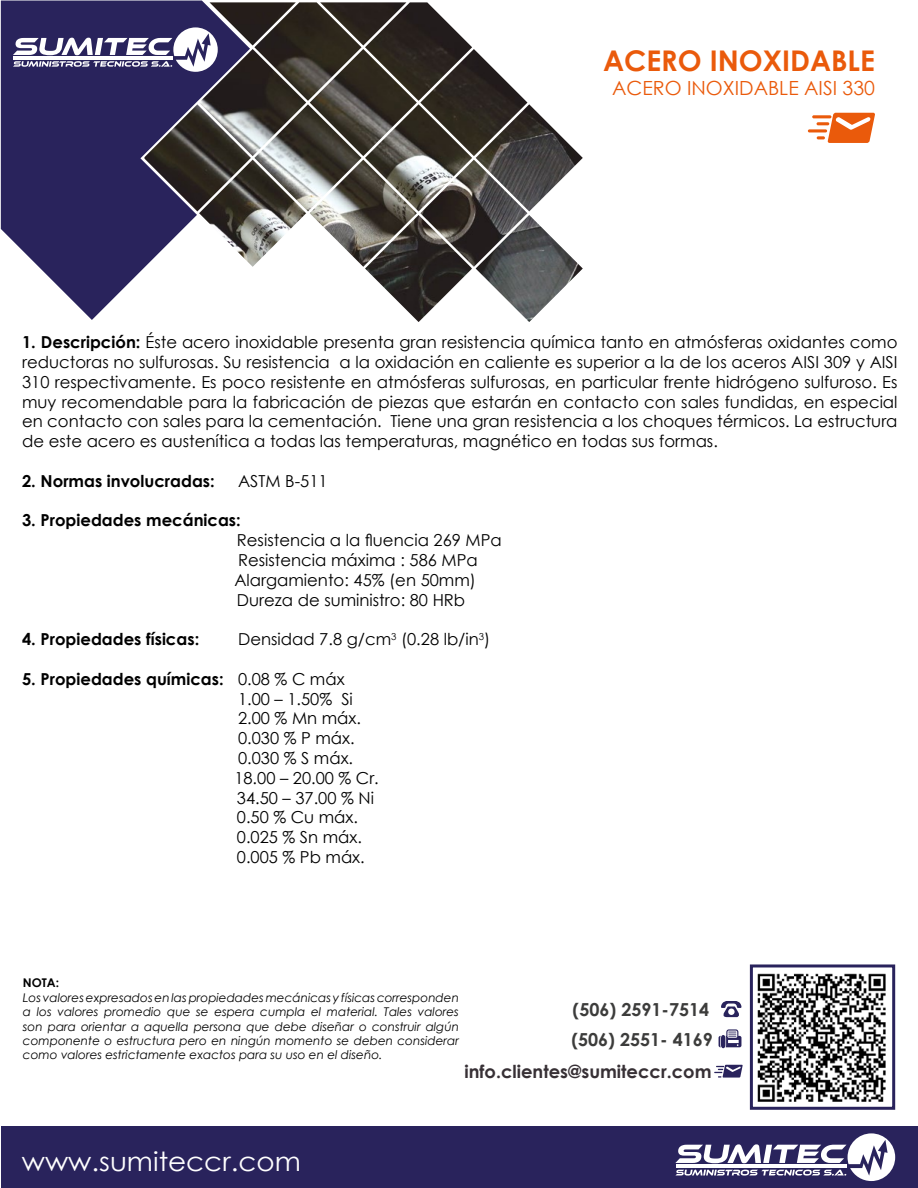
<style>
.page{position:relative;width:918px;height:1188px;background:#fff}
.page>*{position:absolute;margin:0;border:0;box-sizing:border-box;transform-origin:0 0}
.t1{font:700 28.5px "Century Gothic";color:#ea5a0b}
.t2{font:26.4px "Century Gothic";color:#fff;scale:1.05 1}
.t3{font:19.5px "Century Gothic";color:#ea5a0b}
.t4{font:700 18px/29.4px "Century Gothic";color:#3c3c3b}
.t5{font:700 18px "Century Gothic";color:#373035}
.t6{font:16.5px/19.8px "Century Gothic";color:#000}
.t7{font:700 16.5px "Century Gothic";color:#000}
.t8{font:italic 12px/14.4px "Century Gothic";color:#000;text-align:justify}
.t9{font:700 12px "Century Gothic";color:#000}
.s1{font-weight:700}
</style>
<div class="page">
<img style="left:749px;top:964px;width:137px;height:146px">
<div style="left:750px;top:964px;width:145px;height:146px;border:3px solid #29235c"></div>
<svg style="left:1px;top:1px;width:203px;height:319px;background:#474273"></svg>
<svg style="left:13px;top:27px;width:131px;height:45px"></svg>
<div style="left:1px;top:1126px;width:917px;height:62px;background:#29235c"></div>
<svg style="left:721px;top:1001px;width:21px;height:16px"></svg>
<svg style="left:719px;top:1029px;width:22px;height:19px"></svg>
<svg style="left:675px;top:1133px;width:220px;height:48px"></svg>
<img style="left:144px;top:2px;width:439px;height:320px">
<hr style="left:812px;top:115px;width:19px;height:3px;background:#ea5a0b;border-radius:2px">
<hr style="left:808px;top:129px;width:19px;height:3px;background:#ea5a0b;border-radius:2px">
<svg style="left:817px;top:113px;width:58px;height:30px"></svg>
<svg style="left:714px;top:1065px;width:29px;height:13px"></svg>
<h1 class="t1" style="left:603px;top:39px;width:273px">ACERO INOXIDABLE</h1>
<p class="t3" style="left:612px;top:74px;width:264px">ACERO INOXIDABLE AISI 330</p>
<p class="t6" style="left:22px;top:332px;width:877px;text-align:justify"><span class="s1">1. Descripción:</span> Éste acero inoxidable presenta gran resistencia química tanto en atmósferas oxidantes como reductoras no sulfurosas. Su resistencia a la oxidación en caliente es superior a la de los aceros AISI 309 y AISI 310 respectivamente. Es poco resistente en atmósferas sulfurosas, en particular frente hidrógeno sulfuroso. Es muy recomendable para la fabricación de piezas que estarán en contacto con sales fundidas, en especial en contacto con sales para la cementación. Tiene una gran resistencia a los choques térmicos. La estructura de este acero es austenítica a todas las temperaturas, magnético en todas sus formas.</p>
<p class="t7" style="left:22px;top:468px;width:194px">2. Normas involucradas:</p>
<p class="t6" style="left:238px;top:471px;width:91px">ASTM B-511</p>
<p class="t7" style="left:22px;top:508px;width:220px">3. Propiedades mecánicas:</p>
<p class="t6" style="left:234px;top:530px;width:269px">Resistencia a la fluencia 269 MPa<br>Resistencia máxima : 586 MPa<br>Alargamiento: 45% (en 50mm)<br>Dureza de suministro: 80 HRb</p>
<p class="t7" style="left:22px;top:627px;width:179px">4. Propiedades físicas:</p>
<p class="t6" style="left:238px;top:629px;width:254px">Densidad 7.8 g/cm<sup>3</sup> (0.28 lb/in<sup>3</sup>)</p>
<p class="t6" style="left:234px;top:669px;width:146px;text-indent:-212px"><span class="s1">5. Propiedades químicas:</span> 0.08 % C máx<br>1.00 – 1.50% Si<br>2.00 % Mn máx.<br>0.030 % P máx.<br>0.030 % S máx.<br>18.00 – 20.00 % Cr.<br>34.50 – 37.00 % Ni<br>0.50 % Cu máx.<br>0.025 % Sn máx.<br>0.005 % Pb máx.</p>
<p class="t9" style="left:23px;top:974px;width:38px">NOTA:</p>
<p class="t8" style="left:23px;top:990px;width:438px">Los valores expresados en las propiedades mecánicas y físicas corresponden a los valores promedio que se espera cumpla el material. Tales valores son para orientar a aquella persona que debe diseñar o construir algún componente o estructura pero en ningún momento se deben considerar como valores estrictamente exactos para su uso en el diseño.</p>
<p class="t4" style="left:571px;top:994px;width:143px">(506) 2591-7514 (506) 2551- 4169</p>
<h2 class="t2" style="left:22px;top:1143px;width:267px">www.sumiteccr.com</h2>
<p class="t5" style="left:465px;top:1057px;width:249px">info.clientes@sumiteccr.com</p>
</div>
